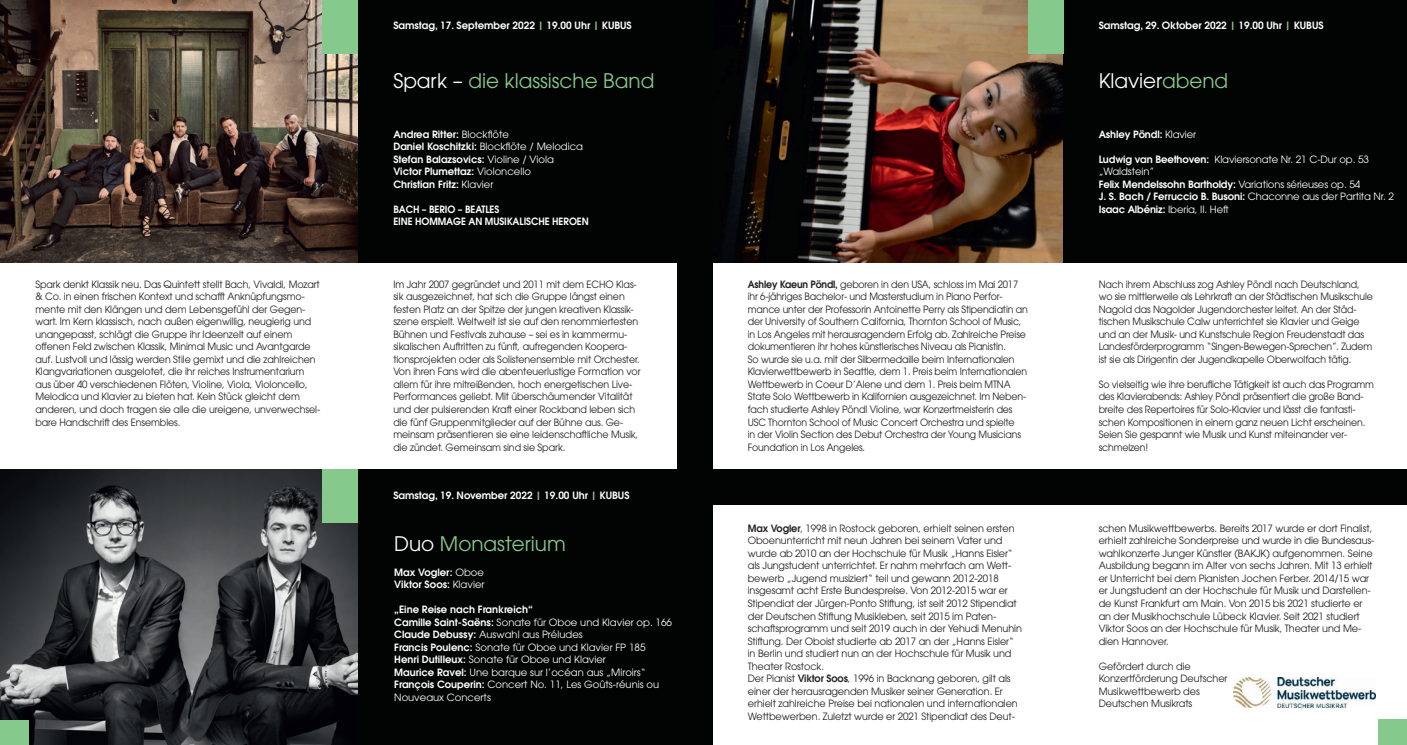
<style>
.page{position:relative;width:1407px;height:745px;background:#fff}
.page>*{position:absolute;margin:0;border:0;box-sizing:border-box;transform-origin:0 0}
.t1{font:20px "ITC Avant Garde Pro";color:#86c98c}
.t2{font:20px "ITC Avant Garde Pro";color:#fff}
.t3{font:10px/12.5px "ITC Avant Garde Pro";letter-spacing:-.01em;color:#231f20;scale:.94 1}
.t4{font:10px/12.5px "ITC Avant Garde Pro";letter-spacing:-.01em;color:#231f20}
.t5{font:10px/12.5px "ITC Avant Garde Pro";letter-spacing:-.01em;color:#231f20;scale:.95 1}
.t6{font:10px/12.5px "ITC Avant Garde Pro";color:#fff}
.t7{font:600 10px/12.5px "ITC Avant Garde Pro";color:#fff}
.t8{font:600 10px "Avant Garde";color:#fff}
.t9{font:600 10px/12.5px "ITC Avant Garde Pro";color:#fff;scale:.95 1}
.s1{color:#86c98c}
.s2{color:#fff}
.s3{font-weight:400}
.s4{font-weight:600}
</style>
<div class="page">
<img style="left:0;top:469px;width:358px;height:275px">
<img style="left:712px;top:0;width:351px;height:262px">
<img style="left:0;top:0;width:358px;height:262px">
<div style="left:1063px;top:0;width:344px;height:262px;background:#020404"></div>
<div style="left:358px;top:0;width:336px;height:262px;background:#020404"></div>
<div style="left:358px;top:469px;width:354px;height:275px;background:#020404"></div>
<div style="left:677px;top:469px;width:730px;height:35px;background:#020404"></div>
<div style="left:0;top:720px;width:28px;height:24px;background:#86c98c"></div>
<div style="left:1378px;top:719px;width:29px;height:25px;background:#86c98c"></div>
<div style="left:322px;top:0;width:36px;height:53px;background:#86c98c"></div>
<div style="left:1028px;top:0;width:35px;height:53px;background:#86c98c"></div>
<div style="left:322px;top:469px;width:36px;height:53px;background:#86c98c"></div>
<div style="left:677px;top:0;width:35px;height:512px;background:#020404"></div>
<img style="left:1233px;top:677px;width:142px;height:29px">
<p class="t8" style="left:393px;top:19px;width:240px">Samstag, 17. September 2022 <span class="s1">|</span> 19.00 Uhr <span class="s1">|</span> KUBUS</p>
<p class="t8" style="left:1098px;top:19px;width:227px">Samstag, 29. Oktober 2022 <span class="s1">|</span> 19.00 Uhr <span class="s1">|</span> KUBUS</p>
<h1 class="t1" style="left:393px;top:68px;width:262px"><span class="s2">Spark –</span> die klassische Band</h1>
<h1 class="t2" style="left:1098px;top:68px;width:131px">Klavier<span class="s1">abend</span></h1>
<p class="t7" style="left:1098px;top:127px;width:99px">Ashley Pöndl: <span class="s3">Klavier</span></p>
<p class="t6" style="left:1098px;top:152px;width:297px"><span class="s4">Ludwig van Beethoven:</span> Klaviersonate Nr. 21 C-Dur op. 53 „Waldstein”<br><span class="s4">Felix Mendelssohn Bartholdy:</span> Variations sérieuses op. 54<br><span class="s4">J. S. Bach / Ferruccio B. Busoni:</span> Chaconne aus der Partita Nr. 2<br><span class="s4">Isaac Albéniz:</span> Iberia, II. Heft</p>
<p class="t7" style="left:393px;top:127px;width:191px">Andrea Ritter: <span class="s3">Blockflöte<br></span>Daniel Koschitzki: <span class="s3">Blockflöte / Melodica<br></span>Stefan Balazsovics: <span class="s3">Violine / Viola<br></span>Victor Plumettaz: <span class="s3">Violoncello<br></span>Christian Fritz: <span class="s3">Klavier</span></p>
<p class="t9" style="left:393px;top:202px;width:207px">BACH – BERIO – BEATLES<br>EINE HOMMAGE AN MUSIKALISCHE HEROEN</p>
<p class="t3" style="left:748px;top:277px;width:299px"><span class="s4">Ashley Kaeun Pöndl,</span> geboren in den USA, schloss im Mai 2017 ihr 6-jähriges Bachelor- und Masterstudium in Piano Perfor&shy;mance unter der Professorin Antoinette Perry als Stipendiatin an der University of Southern California, Thornton School of Music, in Los Angeles mit herausragendem Erfolg ab. Zahlreiche Preise dokumentieren ihr hohes künstlerisches Niveau als Pianistin.<br>So wurde sie u.a. mit der Silbermedaille beim Internationalen Klavierwettbewerb in Seattle, dem 1. Preis beim Internationalen Wettbewerb in Coeur D’Alene und dem 1. Preis beim MTNA State Solo Wettbewerb in Kalifornien ausgezeichnet. Im Neben&shy;fach studierte Ashley Pöndl Violine, war Konzertmeisterin des USC Thornton School of Music Concert Orchestra und spielte<br>in der Violin Section des Debut Orchestra der Young Musicians Foundation in Los Angeles.</p>
<p class="t5" style="left:35px;top:277px;width:301px">Spark denkt Klassik neu. Das Quintett stellt Bach, Vivaldi, Mozart &amp; Co. in einen frischen Kontext und schafft Anknüpfungsmo&shy;mente mit den Klängen und dem Lebensgefühl der Gegen&shy;wart. Im Kern klassisch, nach außen eigenwillig, neugierig und unangepasst, schlägt die Gruppe ihr Ideenzelt auf einem offenen Feld zwischen Klassik, Minimal Music und Avantgarde auf. Lustvoll und lässig werden Stile gemixt und die zahlreichen Klangvariationen ausgelotet, die ihr reiches Instrumentarium aus über 40 verschiedenen Flöten, Violine, Viola, Violoncello, Melodica und Klavier zu bieten hat. Kein Stück gleicht dem anderen, und doch tragen sie alle die ureigene, unverwechsel&shy;bare Handschrift des Ensembles.</p>
<p class="t3" style="left:1098px;top:277px;width:293px">Nach ihrem Abschluss zog Ashley Pöndl nach Deutschland, wo sie mittlerweile als Lehrkraft an der Städtischen Musikschule Nagold das Nagolder Jugendorchester leitet. An der Städ&shy;tischen Musikschule Calw unterrichtet sie Klavier und Geige und an der Musik- und Kunstschule Region Freudenstadt das Landesförderprogramm “Singen-Bewegen-Sprechen”. Zudem ist sie als Dirigentin der Jugendkapelle Oberwolfach tätig.</p>
<p class="t5" style="left:393px;top:277px;width:262px">Im Jahr 2007 gegründet und 2011 mit dem ECHO Klas&shy;sik ausgezeichnet, hat sich die Gruppe längst einen festen Platz an der Spitze der jungen kreativen Klassik&shy;szene erspielt. Weltweit ist sie auf den renommiertesten Bühnen und Festivals zuhause – sei es in kammermu&shy;sikalischen Auftritten zu fünft, aufregenden Koopera&shy;tionsprojekten oder als Solistenensemble mit Orchester.<br>Von ihren Fans wird die abenteuerlustige Formation vor allem für ihre mitreißenden, hoch energetischen Live-Performances geliebt. Mit überschäumender Vitalität und der pulsierenden Kraft einer Rockband leben sich die fünf Gruppenmitglieder auf der Bühne aus. Ge&shy;meinsam präsentieren sie eine leidenschaftliche Musik, die zündet. Gemeinsam sind sie Spark.</p>
<p class="t3" style="left:1098px;top:377px;width:294px">So vielseitig wie ihre berufliche Tätigkeit ist auch das Programm des Klavierabends: Ashley Pöndl präsentiert die große Band&shy;breite des Repertoires für Solo-Klavier und lässt die fantasti&shy;schen Kompositionen in einem ganz neuen Licht erscheinen.<br>Seien Sie gespannt wie Musik und Kunst miteinander ver&shy;schmelzen!</p>
<p class="t8" style="left:393px;top:488px;width:238px">Samstag, 19. November 2022 <span class="s1">|</span> 19.00 Uhr <span class="s1">|</span> KUBUS</p>
<h1 class="t1" style="left:394px;top:530px;width:173px"><span class="s2">Duo</span> Monasterium</h1>
<p class="t7" style="left:394px;top:565px;width:92px">Max Vogler: <span class="s3">Oboe<br></span>Viktor Soos: <span class="s3">Klavier</span></p>
<p class="t6" style="left:394px;top:602px;width:279px"><span class="s4">„Eine Reise nach Frankreich“<br>Camille Saint-Saëns:</span> Sonate für Oboe und Klavier op. 166<br><span class="s4">Claude Debussy:</span> Auswahl aus Préludes<br><span class="s4">Francis Poulenc:</span> Sonate für Oboe und Klavier FP 185<br><span class="s4">Henri Dutilleux:</span> Sonate für Oboe und Klavier<br><span class="s4">Maurice Ravel:</span> Une barque sur l’océan aus „Miroirs“ <span class="s4">François Couperin:</span> Concert No. 11, Les Goûts-réunis ou Nouveaux Concerts</p>
<p class="t4" style="left:748px;top:521px;width:276px"><span class="s4">Max Vogler</span>, 1998 in Rostock geboren, erhielt seinen ersten Oboenunterricht mit neun Jahren bei seinem Vater und wurde ab 2010 an der Hochschule für Musik „Hanns Eisler“ als Jungstudent unterrichtet. Er nahm mehrfach am Wett&shy;bewerb „Jugend musiziert“ teil und gewann 2012-2018 insgesamt acht Erste Bundespreise. Von 2012-2015 war er Stipendiat der Jürgen-Ponto Stiftung, ist seit 2012 Stipendiat der Deutschen Stiftung Musikleben, seit 2015 im Paten&shy;schaftsprogramm und seit 2019 auch in der Yehudi Menuhin Stiftung. Der Oboist studierte ab 2017 an der „Hanns Eisler“ in Berlin und studiert nun an der Hochschule für Musik und Theater Rostock.<br>Der Pianist <span class="s4">Viktor Soos</span>, 1996 in Backnang geboren, gilt als einer der herausragenden Musiker seiner Generation. Er erhielt zahlreiche Preise bei nationalen und internationalen Wettbewerben. Zuletzt wurde er 2021 Stipendiat des Deut-</p>
<p class="t4" style="left:1098px;top:521px;width:277px">schen Musikwettbewerbs. Bereits 2017 wurde er dort Finalist, erhielt zahlreiche Sonderpreise und wurde in die Bundesaus&shy;wahlkonzerte Junger Künstler (BAKJK) aufgenommen. Seine Ausbildung begann im Alter von sechs Jahren. Mit 13 erhielt er Unterricht bei dem Pianisten Jochen Ferber. 2014/15 war er Jungstudent an der Hochschule für Musik und Darstellen&shy;de Kunst Frankfurt am Main. Von 2015 bis 2021 studierte er an der Musikhochschule Lübeck Klavier. Seit 2021 studiert Viktor Soos an der Hochschule für Musik, Theater und Me&shy;dien Hannover.</p>
<p class="t4" style="left:1098px;top:659px;width:130px">Gefördert durch die<br>Konzertförderung Deutscher<br>Musikwettbewerb des<br>Deutschen Musikrats</p>
</div>
